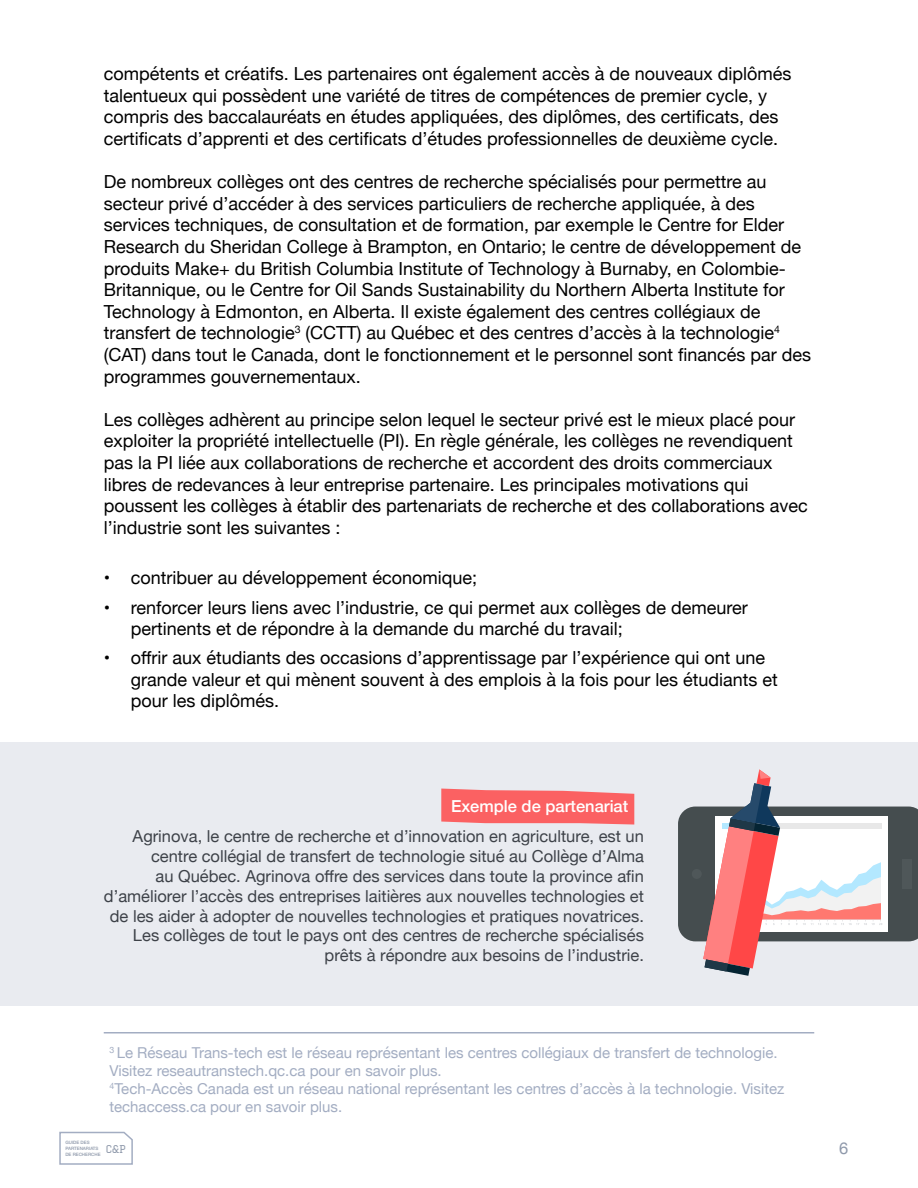
<style>
.page{position:relative;width:918px;height:1188px;background:#fff}
.page>*{position:absolute;margin:0;border:0;box-sizing:border-box;transform-origin:0 0}
.t1{font:18px/21.6px "Helvetica Neue";color:#000}
.t2{font:16.5px/19.8px "Helvetica Neue";color:#3d4148;text-align:right}
.t3{font:500 16.5px "Helvetica Neue";color:#fff}
.t4{font:16.5px "Helvetica Neue";color:#8f99ab}
.t5{font:15px/18px "Helvetica Neue";color:#a3adc2}
.t6{font:10.5px "Graduate";color:#8f99ab}
.t7{font:500 4.5px/6px "Helvetica Neue";color:#8f99ab}
</style>
<div class="page">
<svg style="left:59px;top:1131px;width:74px;height:34px"></svg>
<div style="left:0;top:742px;width:918px;height:264px;background:#e9ebf0"></div>
<svg style="left:678px;top:769px;width:240px;height:207px"></svg>
<hr style="left:104px;top:1032px;width:710px;height:2px;background:#a3adc2">
<svg style="left:441px;top:789px;width:193px;height:36px;background:#f96f70"></svg>
<p class="t1" style="left:104px;top:64px;width:689px">compétents et créatifs. Les partenaires ont également accès à de nouveaux diplômés talentueux qui possèdent une variété de titres de compétences de premier cycle, y compris des baccalauréats en études appliquées, des diplômes, des certificats, des certificats d’apprenti et des certificats d’études professionnelles de deuxième cycle.</p>
<p class="t1" style="left:104px;top:172px;width:709px">De nombreux collèges ont des centres de recherche spécialisés pour permettre au secteur privé d’accéder à des services particuliers de recherche appliquée, à des services techniques, de consultation et de formation, par exemple le Centre for Elder Research du Sheridan College à Brampton, en Ontario; le centre de développement de produits Make+ du British Columbia Institute of Technology à Burnaby, en Colombie-Britannique, ou le Centre for Oil Sands Sustainability du Northern Alberta Institute for Technology à Edmonton, en Alberta. Il existe également des centres collégiaux de transfert de technologie<sup>3</sup> (CCTT) au Québec et des centres d’accès à la technologie<sup>4 </sup>(CAT) dans tout le Canada, dont le fonctionnement et le personnel sont financés par des programmes gouvernementaux.</p>
<p class="t1" style="left:104px;top:410px;width:706px">Les collèges adhèrent au principe selon lequel le secteur privé est le mieux placé pour exploiter la propriété intellectuelle (PI). En règle générale, les collèges ne revendiquent pas la PI liée aux collaborations de recherche et accordent des droits commerciaux libres de redevances à leur entreprise partenaire. Les principales motivations qui poussent les collèges à établir des partenariats de recherche et des collaborations avec l’industrie sont les suivantes :</p>
<p class="t1" style="left:104px;top:568px;width:375px">• contribuer au développement économique;</p>
<p class="t1" style="left:131px;top:597px;width:619px;text-indent:-27px">• renforcer leurs liens avec l’industrie, ce qui permet aux collèges de demeurer pertinents et de répondre à la demande du marché du travail;</p>
<p class="t1" style="left:131px;top:648px;width:649px;text-indent:-27px">• offrir aux étudiants des occasions d’apprentissage par l’expérience qui ont une grande valeur et qui mènent souvent à des emplois à la fois pour les étudiants et pour les diplômés.</p>
<p class="t3" style="left:451px;top:793px;width:179px">Exemple de partenariat</p>
<p class="t2" style="left:104px;top:828px;width:541px">Agrinova, le centre de recherche et d’innovation en agriculture, est un centre collégial de transfert de technologie situé au Collège d’Alma<br>au Québec. Agrinova offre des services dans toute la province afin d’améliorer l’accès des entreprises laitières aux nouvelles technologies et de les aider à adopter de nouvelles technologies et pratiques novatrices.<br>Les collèges de tout le pays ont des centres de recherche spécialisés prêts à répondre aux besoins de l’industrie.</p>
<p class="t5" style="left:109px;top:1045px;width:676px"><sup>3</sup> Le Réseau Trans-tech est le réseau représentant les centres collégiaux de transfert de technologie.<br>Visitez reseautranstech.qc.ca pour en savoir plus.<br><sup>4</sup>Tech-Accès Canada est un réseau national représentant les centres d’accès à la technologie. Visitez techaccess.ca pour en savoir plus.</p>
<p class="t7" style="left:65px;top:1139px;width:37px">GUIDE DES<br>PARTENARIATS<br>DE RECHERCHE</p>
<p class="t4" style="left:839px;top:1137px;width:11px">6</p>
<p class="t6" style="left:106px;top:1143px;width:21px">C&amp;P</p>
</div>
